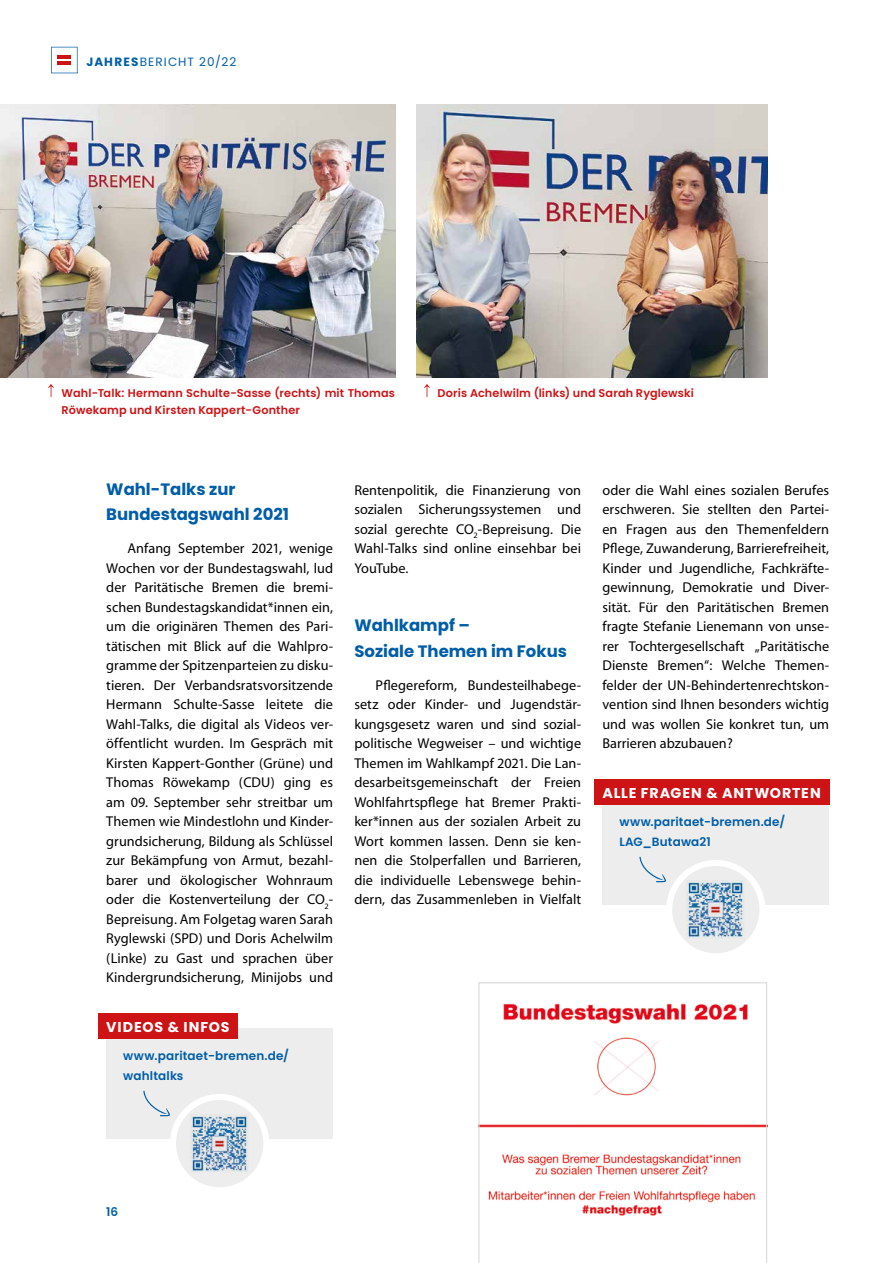
<style>
.page{position:relative;width:893px;height:1263px;background:#fff}
.page>*{position:absolute;margin:0;border:0;box-sizing:border-box;transform-origin:0 0}
.t1{font:700 16.5px/25.5px "Poppins";color:#005da9}
.t2{font:14.25px/19.5px "Myriad";color:#000;text-align:justify}
.t3{font:700 14.25px "Poppins";letter-spacing:.055em;color:#fff}
.t4{font:600 12px/19.5px "Poppins";letter-spacing:.015em;color:#005da9}
.t5{font:12px "Poppins";letter-spacing:.09em;color:#005da9}
.t6{font:600 11.25px "Poppins";letter-spacing:.015em;color:#cd1316}
.s1{font-weight:700}
</style>
<div class="page">
<svg style="left:51px;top:47px;width:27px;height:26px"></svg>
<img style="left:0;top:105px;width:395px;height:273px">
<img style="left:416px;top:105px;width:351px;height:273px">
<div style="left:106px;top:1028px;width:227px;height:110px;background:#ededed"></div>
<div style="left:173px;top:1097px;width:93px;height:93px;background:#ededed;border-radius:50%"></div>
<div style="left:170px;top:1094px;width:99px;height:99px;border:6px solid #fff;border-radius:50%"></div>
<img style="left:191px;top:1115px;width:58px;height:57px">
<svg style="left:143px;top:1091px;width:27px;height:25px"></svg>
<div style="left:98px;top:1014px;width:139px;height:25px;background:#cd1316"></div>
<div style="left:602px;top:794px;width:227px;height:110px;background:#ededed"></div>
<div style="left:669px;top:863px;width:93px;height:93px;background:#ededed;border-radius:50%"></div>
<div style="left:666px;top:860px;width:99px;height:99px;border:6px solid #fff;border-radius:50%"></div>
<img style="left:687px;top:881px;width:58px;height:57px">
<svg style="left:639px;top:857px;width:27px;height:25px"></svg>
<div style="left:594px;top:780px;width:235px;height:25px;background:#cd1316"></div>
<svg style="left:478px;top:982px;width:289px;height:281px"></svg>
<svg style="left:424px;top:384px;width:6px;height:13px"></svg>
<svg style="left:48px;top:384px;width:6px;height:13px"></svg>
<p class="t5" style="left:87px;top:55px;width:151px"><span class="s1">JAHRES</span>BERICHT 20/22</p>
<p class="t6" style="left:62px;top:387px;width:335px">Wahl-Talk: Hermann Schulte-Sasse (rechts) mit Thomas</p>
<p class="t6" style="left:438px;top:387px;width:258px">Doris Achelwilm (links) und Sarah Ryglewski</p>
<p class="t6" style="left:62px;top:403px;width:240px">Röwekamp und Kirsten Kappert-Gonther</p>
<p class="t1" style="left:106px;top:476px;width:184px">Wahl-Talks zur<br>Bundestagswahl 2021</p>
<p class="t2" style="left:106px;top:539px;width:228px;text-indent:21px">Anfang September 2021, wenige Wochen vor der Bundestagswahl, lud der Paritätische Bremen die bremi&shy;schen Bundestagskandidat*innen ein, um die originären Themen des Pari&shy;tätischen mit Blick auf die Wahlpro&shy;gramme der Spitzenparteien zu disku&shy;tieren. Der Verbandsratsvorsitzende Hermann Schulte-Sasse leitete die Wahl-Talks, die digital als Videos ver&shy;öffentlicht wurden. Im Gespräch mit Kirsten Kappert-Gonther (Grüne) und Thomas Röwekamp (CDU) ging es am 09. September sehr streitbar um Themen wie Mindestlohn und Kinder&shy;grundsicherung, Bildung als Schlüssel zur Bekämpfung von Armut, bezahl&shy;barer und ökologischer Wohnraum oder die Kostenverteilung der CO<sub>2</sub>- Bepreisung. Am Folgetag waren Sarah Ryglewski (SPD) und Doris Achelwilm (Linke) zu Gast und sprachen über Kindergrundsicherung, Minijobs und</p>
<p class="t3" style="left:106px;top:1018px;width:125px">VIDEOS &amp; INFOS</p>
<p class="t4" style="left:123px;top:1046px;width:167px">www.paritaet-bremen.de/ wahltalks</p>
<p class="t2" style="left:354px;top:481px;width:228px">Rentenpolitik, die Finanzierung von sozialen Sicherungssystemen und sozial gerechte CO<sub>2</sub>-Bepreisung. Die Wahl-Talks sind online einsehbar bei YouTube.</p>
<p class="t1" style="left:354px;top:613px;width:214px">Wahlkampf –<br>Soziale Themen im Fokus</p>
<p class="t2" style="left:354px;top:676px;width:228px;text-indent:21px">Pflegereform, Bundesteilhabege&shy;setz oder Kinder- und Jugendstär&shy;kungsgesetz waren und sind sozial&shy;politische Wegweiser – und wichtige Themen im Wahlkampf 2021. Die Lan&shy;desarbeitsgemeinschaft der Freien Wohlfahrtspflege hat Bremer Prakti&shy;ker*innen aus der sozialen Arbeit zu Wort kommen lassen. Denn sie ken&shy;nen die Stolperfallen und Barrieren, die individuelle Lebenswege behin&shy;dern, das Zusammenleben in Vielfalt</p>
<p class="t2" style="left:602px;top:481px;width:228px">oder die Wahl eines sozialen Berufes erschweren. Sie stellten den Partei&shy;en Fragen aus den Themenfeldern Pflege, Zuwanderung, Barrierefreiheit, Kinder und Jugendliche, Fachkräfte&shy;gewinnung, Demokratie und Diver&shy;sität. Für den Paritätischen Bremen fragte Stefanie Lienemann von unse&shy;rer Tochtergesellschaft „Paritätische Dienste Bremen“: Welche Themen&shy;felder der UN-Behindertenrechtskon&shy;vention sind Ihnen besonders wichtig und was wollen Sie konkret tun, um Barrieren abzubauen?</p>
<p class="t3" style="left:602px;top:784px;width:220px">ALLE FRAGEN &amp; ANTWORTEN</p>
<p class="t4" style="left:619px;top:812px;width:167px">www.paritaet-bremen.de/<br>LAG_Butawa21</p>
<p class="t4" style="left:106px;top:1202px;width:14px">16</p>
</div>
